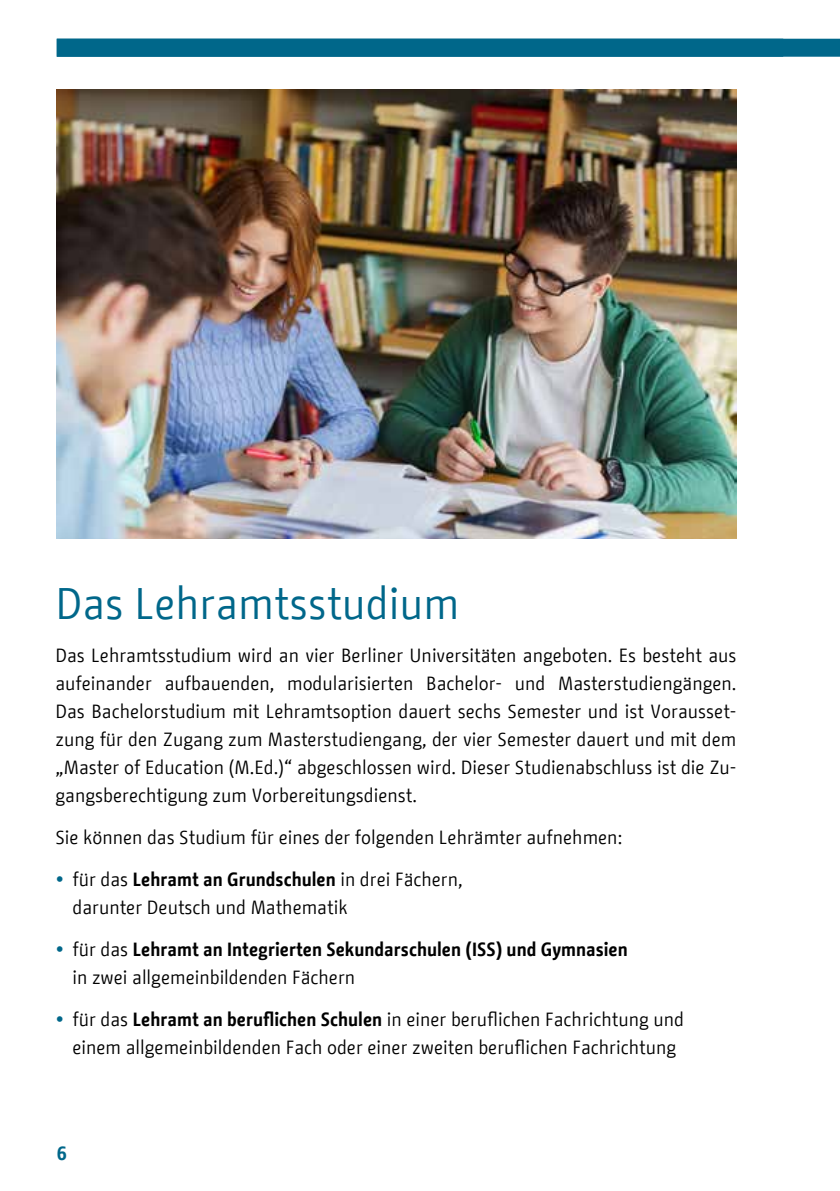
<style>
.page{position:relative;width:840px;height:1191px;background:#fff}
.page>*{position:absolute;margin:0;border:0;box-sizing:border-box;transform-origin:0 0}
.t1{font:44px "BMF Change";color:#00678a}
.t2{font:19px/28px "BMF Change";color:#000;text-align:justify}
.t3{font:700 19px/28px "BMF Change";color:#000}
.t4{font:700 19px "BMF Change";color:#00678a}
.s1{color:#00678a}
.s2{font-weight:700}
.s3{font-weight:400}
</style>
<div class="page">
<div style="left:66px;top:39px;width:773px;height:18px;background:#00678a"></div>
<img style="left:57px;top:90px;width:679px;height:449px">
<h1 class="t1" style="left:55px;top:572px;width:405px">Das Lehramtsstudium</h1>
<p class="t2" style="left:55px;top:641px;width:682px">Das Lehramtsstudium wird an vier Berliner Universitäten angeboten. Es besteht aus aufeinander aufbauenden, modularisierten Bachelor- und Masterstudiengängen.<br>Das Bachelorstudium mit Lehramtsoption dauert sechs Semester und ist Vorausset&shy;zung für den Zugang zum Masterstudiengang, der vier Semester dauert und mit dem „Master of Education (M.Ed.)“ abgeschlossen wird. Dieser Studienabschluss ist die Zu&shy;gangsberechtigung zum Vorbereitungsdienst.</p>
<p class="t2" style="left:55px;top:823px;width:568px">Sie können das Studium für eines der folgenden Lehrämter aufnehmen:</p>
<p class="t2" style="left:72px;top:865px;width:391px;text-indent:-17px"><span class="s1">•</span> für das <span class="s2">Lehramt an Grundschulen</span> in drei Fächern, darunter Deutsch und Mathematik</p>
<p class="t3" style="left:72px;top:935px;width:556px;text-indent:-17px"><span class="s1">•</span> <span class="s3">für das</span> Lehramt an Integrierten Sekundarschulen (ISS) und Gymnasien <span class="s3">in zwei allgemeinbildenden Fächern</span></p>
<p class="t2" style="left:55px;top:1005px;width:629px;text-align:center"><span class="s1">•</span> für das <span class="s2">Lehramt an beruflichen Schulen</span> in einer beruflichen Fachrichtung und einem allgemeinbildenden Fach oder einer zweiten beruflichen Fachrichtung</p>
<p class="t4" style="left:57px;top:1139px;width:11px">6</p>
</div>
